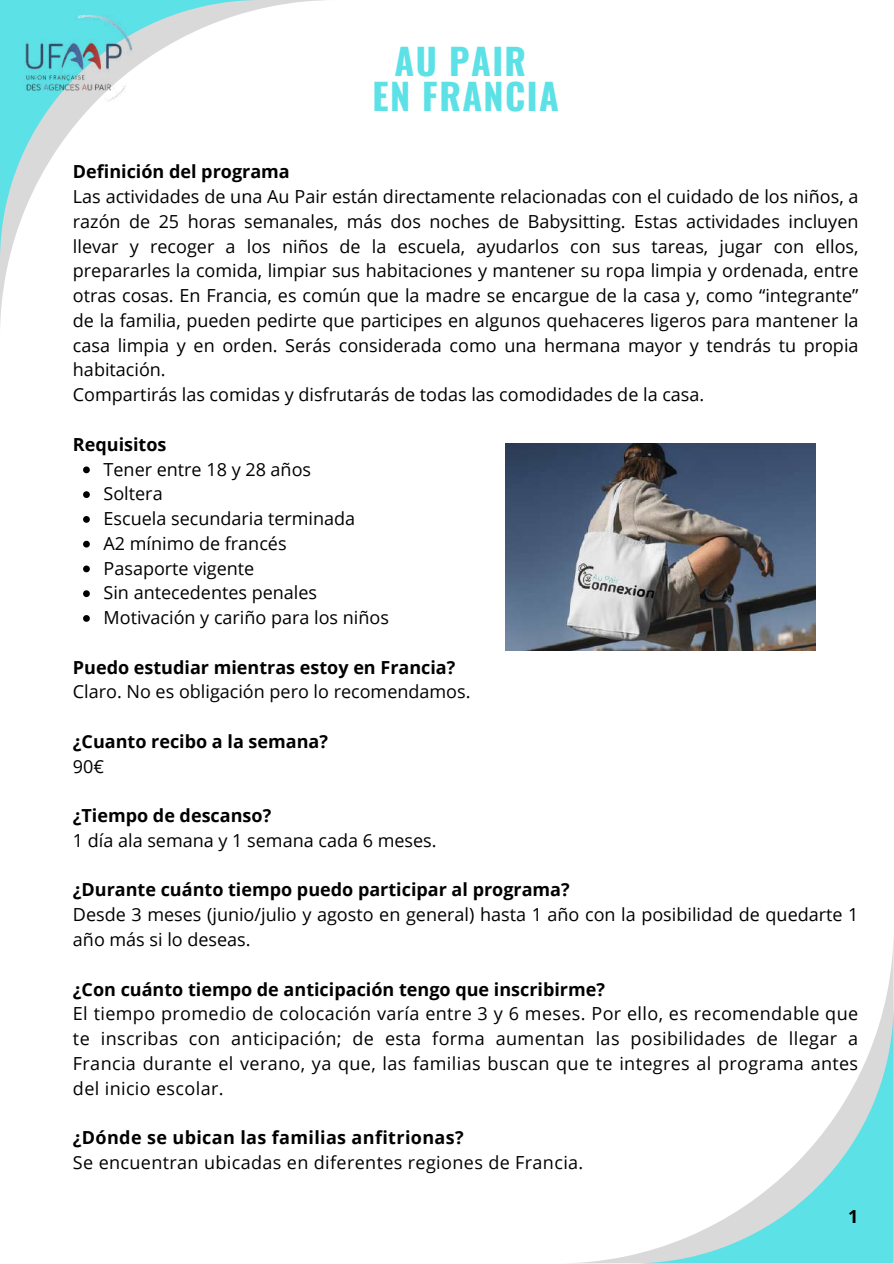
<style>
.page{position:relative;width:894px;height:1264px;background:#fff}
.page>*{position:absolute;margin:0;border:0;box-sizing:border-box;transform-origin:0 0}
.t1{font:700 36px/34.8px "Oswald";letter-spacing:.04em;color:#5ce1e6;text-align:center}
.t2{font:18px/24.8px "Open Sans";color:#000}
.t3{font:700 18px "Open Sans";color:#000}
.t4{font:18px "Open Sans";letter-spacing:.02em;color:#000}
.t5{font:700 18px "Open Sans";letter-spacing:.02em;color:#000}
</style>
<div class="page">
<svg style="left:0;top:0;width:325px;height:325px"></svg>
<svg style="left:0;top:0;width:261px;height:261px"></svg>
<svg style="left:632px;top:1002px;width:261px;height:261px"></svg>
<svg style="left:83px;top:466px;width:7px;height:7px"></svg>
<svg style="left:83px;top:491px;width:7px;height:7px"></svg>
<svg style="left:83px;top:516px;width:7px;height:7px"></svg>
<svg style="left:83px;top:541px;width:7px;height:6px"></svg>
<svg style="left:83px;top:565px;width:7px;height:7px"></svg>
<svg style="left:83px;top:590px;width:7px;height:7px"></svg>
<svg style="left:83px;top:615px;width:7px;height:7px"></svg>
<img style="left:505px;top:443px;width:310px;height:207px">
<img style="left:17px;top:9px;width:123px;height:100px">
<h1 class="t1" style="left:372px;top:42px;width:188px">AU PAIR<br>EN FRANCIA</h1>
<p class="t3" style="left:73px;top:159px;width:218px">Definición del programa</p>
<p class="t2" style="left:73px;top:184px;width:787px">Las actividades de una Au Pair están directamente relacionadas con el cuidado de los niños, a razón de 25 horas semanales, más dos noches de Babysitting. Estas actividades incluyen llevar y recoger a los niños de la escuela, ayudarlos con sus tareas, jugar con ellos, prepararles la comida, limpiar sus habitaciones y mantener su ropa limpia y ordenada, entre otras cosas. En Francia, es común que la madre se encargue de la casa y, como “integrante” de la familia, pueden pedirte que participes en algunos quehaceres ligeros para mantener la casa limpia y en orden. Serás considerada como una hermana mayor y tendrás tu propia habitación.<br>Compartirás las comidas y disfrutarás de todas las comodidades de la casa.</p>
<p class="t3" style="left:73px;top:431px;width:95px">Requisitos</p>
<p class="t2" style="left:103px;top:456px;width:287px">Tener entre 18 y 28 años<br>Soltera<br>Escuela secundaria terminada<br>A2 mínimo de francés<br>Pasaporte vigente<br>Sin antecedentes penales<br>Motivación y cariño para los niños</p>
<p class="t3" style="left:73px;top:654px;width:384px">Puedo estudiar mientras estoy en Francia?</p>
<p class="t2" style="left:73px;top:679px;width:399px">Claro. No es obligación pero lo recomendamos.</p>
<p class="t3" style="left:73px;top:728px;width:256px">¿Cuanto recibo a la semana?</p>
<p class="t2" style="left:73px;top:753px;width:33px">90€</p>
<p class="t3" style="left:73px;top:803px;width:200px">¿Tiempo de descanso?</p>
<p class="t2" style="left:73px;top:827px;width:365px">1 día ala semana y 1 semana cada 6 meses.</p>
<p class="t3" style="left:73px;top:877px;width:498px">¿Durante cuánto tiempo puedo participar al programa?</p>
<p class="t2" style="left:73px;top:901px;width:786px">Desde 3 meses (junio/julio y agosto en general) hasta 1 año con la posibilidad de quedarte 1 año más si lo deseas.</p>
<p class="t3" style="left:73px;top:976px;width:533px">¿Con cuánto tiempo de anticipación tengo que inscribirme?</p>
<p class="t2" style="left:73px;top:1000px;width:786px;text-align:justify">El tiempo promedio de colocación varía entre 3 y 6 meses. Por ello, es recomendable que te inscribas con anticipación; de esta forma aumentan las posibilidades de llegar a Francia durante el verano, ya que, las familias buscan que te integres al programa antes del inicio escolar.</p>
<p class="t5" style="left:73px;top:1124px;width:392px">¿Dónde se ubican las familias anfitrionas?</p>
<p class="t4" style="left:73px;top:1149px;width:512px">Se encuentran ubicadas en diferentes regiones de Francia.</p>
<p class="t3" style="left:848px;top:1204px;width:12px">1</p>
</div>
